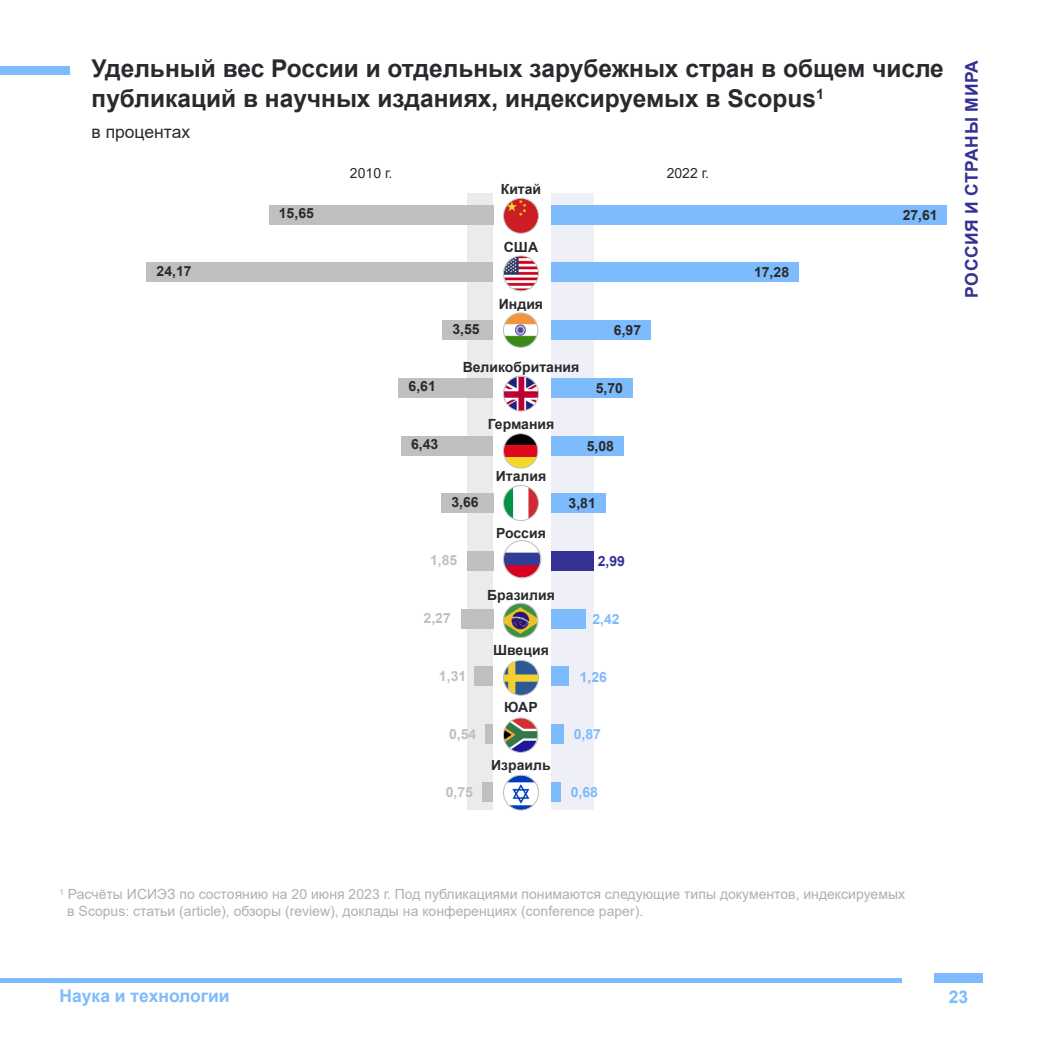
<style>
.page{position:relative;width:1042px;height:1042px;background:#fff}
.page>*{position:absolute;margin:0;border:0;box-sizing:border-box;transform-origin:0 0}
.t1{font:700 24.5px/29.4px "Arial";color:#282a2e}
.t2{font:700 17.5px "Arial";color:#7dbbfc}
.t3{font:700 17.5px "Arial";letter-spacing:.035em;color:#363194}
.t4{font:17.5px "Arial";color:#282a2e}
.t5{font:14px/16.8px "Arial";color:#b0b0b0}
.t6{font:700 14px "Arial";color:#282a2e}
.t7{font:700 14px "Arial";color:#bfbfbf}
.t8{font:700 14px "Arial";color:#7dbbfc}
.t9{font:14px "Arial";color:#282a2e}
.t10{font:700 14px "Arial";color:#363194}
</style>
<div class="page">
<div style="left:934px;top:973px;width:49px;height:9px;background:#7dbbfc"></div>
<hr style="left:0;top:978px;width:902px;height:4px;background:#7dbbfc">
<div style="left:551px;top:193px;width:43px;height:617px;background:#efeff7"></div>
<div style="left:467px;top:193px;width:26px;height:617px;background:#ebebeb"></div>
<div style="left:551px;top:205px;width:396px;height:19px;background:#7dbbfc"></div>
<div style="left:551px;top:262px;width:248px;height:20px;background:#7dbbfc"></div>
<div style="left:551px;top:320px;width:100px;height:20px;background:#7dbbfc"></div>
<div style="left:551px;top:378px;width:82px;height:20px;background:#7dbbfc"></div>
<div style="left:551px;top:435px;width:73px;height:20px;background:#7dbbfc"></div>
<div style="left:551px;top:493px;width:55px;height:20px;background:#7dbbfc"></div>
<div style="left:551px;top:551px;width:43px;height:20px;background:#363194"></div>
<div style="left:551px;top:609px;width:35px;height:20px;background:#7dbbfc"></div>
<div style="left:551px;top:666px;width:18px;height:20px;background:#7dbbfc"></div>
<div style="left:551px;top:724px;width:12px;height:20px;background:#7dbbfc"></div>
<div style="left:551px;top:782px;width:10px;height:20px;background:#7dbbfc"></div>
<div style="left:269px;top:205px;width:224px;height:19px;background:#bfbfbf"></div>
<div style="left:147px;top:262px;width:346px;height:20px;background:#bfbfbf"></div>
<div style="left:442px;top:320px;width:51px;height:20px;background:#bfbfbf"></div>
<div style="left:399px;top:378px;width:94px;height:20px;background:#bfbfbf"></div>
<div style="left:401px;top:435px;width:92px;height:20px;background:#bfbfbf"></div>
<div style="left:441px;top:493px;width:52px;height:20px;background:#bfbfbf"></div>
<div style="left:467px;top:551px;width:26px;height:20px;background:#bfbfbf"></div>
<div style="left:461px;top:609px;width:32px;height:20px;background:#bfbfbf"></div>
<div style="left:475px;top:666px;width:18px;height:20px;background:#bfbfbf"></div>
<div style="left:486px;top:724px;width:7px;height:20px;background:#bfbfbf"></div>
<div style="left:483px;top:782px;width:10px;height:20px;background:#bfbfbf"></div>
<img style="left:503px;top:198px;width:35px;height:35px;border-radius:17px">
<div style="left:503px;top:198px;width:36px;height:36px;border:1px solid #bfbfbf;border-radius:50%"></div>
<img style="left:503px;top:256px;width:35px;height:35px;border-radius:17px">
<div style="left:503px;top:255px;width:36px;height:36px;border:1px solid #bfbfbf;border-radius:50%"></div>
<img style="left:503px;top:376px;width:35px;height:35px;border-radius:17px">
<div style="left:503px;top:375px;width:36px;height:36px;border:1px solid #bfbfbf;border-radius:50%"></div>
<img style="left:503px;top:434px;width:35px;height:34px;border-radius:17px">
<div style="left:503px;top:433px;width:35px;height:35px;border:1px solid #bfbfbf;border-radius:50%"></div>
<img style="left:503px;top:313px;width:35px;height:34px;border-radius:17px">
<div style="left:503px;top:312px;width:35px;height:36px;border:1px solid #bfbfbf;border-radius:50%"></div>
<img style="left:503px;top:485px;width:35px;height:35px;border-radius:17px">
<div style="left:503px;top:485px;width:36px;height:36px;border:1px solid #bfbfbf;border-radius:50%"></div>
<img style="left:503px;top:603px;width:35px;height:34px;border-radius:17px">
<div style="left:503px;top:603px;width:35px;height:35px;border:1px solid #bfbfbf;border-radius:50%"></div>
<img style="left:503px;top:541px;width:38px;height:37px;border-radius:19px">
<div style="left:503px;top:540px;width:38px;height:38px;border:1px solid #bfbfbf;border-radius:50%"></div>
<img style="left:503px;top:660px;width:35px;height:35px;border-radius:17px">
<div style="left:503px;top:660px;width:36px;height:36px;border:1px solid #bfbfbf;border-radius:50%"></div>
<img style="left:503px;top:718px;width:35px;height:34px;border-radius:17px">
<div style="left:503px;top:717px;width:35px;height:36px;border:1px solid #bfbfbf;border-radius:50%"></div>
<img style="left:503px;top:775px;width:35px;height:35px;border-radius:17px">
<div style="left:503px;top:774px;width:36px;height:36px;border:1px solid #bfbfbf;border-radius:50%"></div>
<div style="left:0;top:66px;width:69px;height:9px;background:#7dbbfc"></div>
<h1 class="t1" style="left:92px;top:54px;width:854px">Удельный вес России и отдельных зарубежных стран в общем числе публикаций в научных изданиях, индексируемых в Scopus<sup>1</sup></h1>
<p class="t4" style="left:92px;top:119px;width:100px">в процентах</p>
<p class="t9" style="left:350px;top:163px;width:44px">2010 г.</p>
<p class="t9" style="left:667px;top:163px;width:44px">2022 г.</p>
<p class="t6" style="left:157px;top:261px;width:37px">24,17</p>
<p class="t6" style="left:279px;top:203px;width:37px">15,65</p>
<p class="t6" style="left:501px;top:179px;width:42px">Китай</p>
<p class="t6" style="left:504px;top:237px;width:36px">США</p>
<p class="t6" style="left:408px;top:377px;width:29px">6,61</p>
<p class="t6" style="left:411px;top:435px;width:29px">6,43</p>
<p class="t6" style="left:452px;top:319px;width:29px">3,55</p>
<p class="t6" style="left:499px;top:294px;width:46px">Индия</p>
<p class="t6" style="left:614px;top:320px;width:29px">6,97</p>
<p class="t6" style="left:463px;top:357px;width:118px">Великобритания</p>
<p class="t6" style="left:596px;top:378px;width:29px">5,70</p>
<p class="t6" style="left:488px;top:414px;width:68px">Германия</p>
<p class="t6" style="left:496px;top:467px;width:52px">Италия</p>
<p class="t6" style="left:587px;top:436px;width:29px">5,08</p>
<p class="t6" style="left:451px;top:492px;width:29px">3,66</p>
<p class="t6" style="left:496px;top:523px;width:51px">Россия</p>
<p class="t6" style="left:568px;top:493px;width:29px">3,81</p>
<p class="t7" style="left:430px;top:550px;width:29px">1,85</p>
<p class="t10" style="left:598px;top:551px;width:29px">2,99</p>
<p class="t6" style="left:487px;top:585px;width:69px">Бразилия</p>
<p class="t7" style="left:423px;top:608px;width:29px">2,27</p>
<p class="t8" style="left:592px;top:609px;width:29px">2,42</p>
<p class="t6" style="left:493px;top:640px;width:57px">Швеция</p>
<p class="t7" style="left:439px;top:666px;width:29px">1,31</p>
<p class="t8" style="left:580px;top:667px;width:29px">1,26</p>
<p class="t6" style="left:504px;top:697px;width:35px">ЮАР</p>
<p class="t7" style="left:449px;top:724px;width:29px">0,54</p>
<p class="t8" style="left:574px;top:724px;width:29px">0,87</p>
<p class="t6" style="left:491px;top:755px;width:61px">Израиль</p>
<p class="t7" style="left:446px;top:782px;width:29px">0,75</p>
<p class="t8" style="left:571px;top:782px;width:29px">0,68</p>
<p class="t6" style="left:754px;top:262px;width:37px">17,28</p>
<p class="t6" style="left:903px;top:205px;width:37px">27,61</p>
<p class="t3" style="left:959px;top:298px;width:239px;rotate:-90deg">РОССИЯ И СТРАНЫ МИРА</p>
<p class="t5" style="left:67px;top:886px;width:839px;text-indent:-8px"><sup>1</sup> Расчёты ИСИЭЗ по состоянию на 20 июня 2023 г. Под публикациями понимаются следующие типы документов, индексируемых в Scopus: статьи (article), обзоры (review), доклады на конференциях (conference paper).</p>
<p class="t2" style="left:60px;top:983px;width:172px">Наука и технологии</p>
<p class="t2" style="left:949px;top:985px;width:21px">23</p>
</div>
